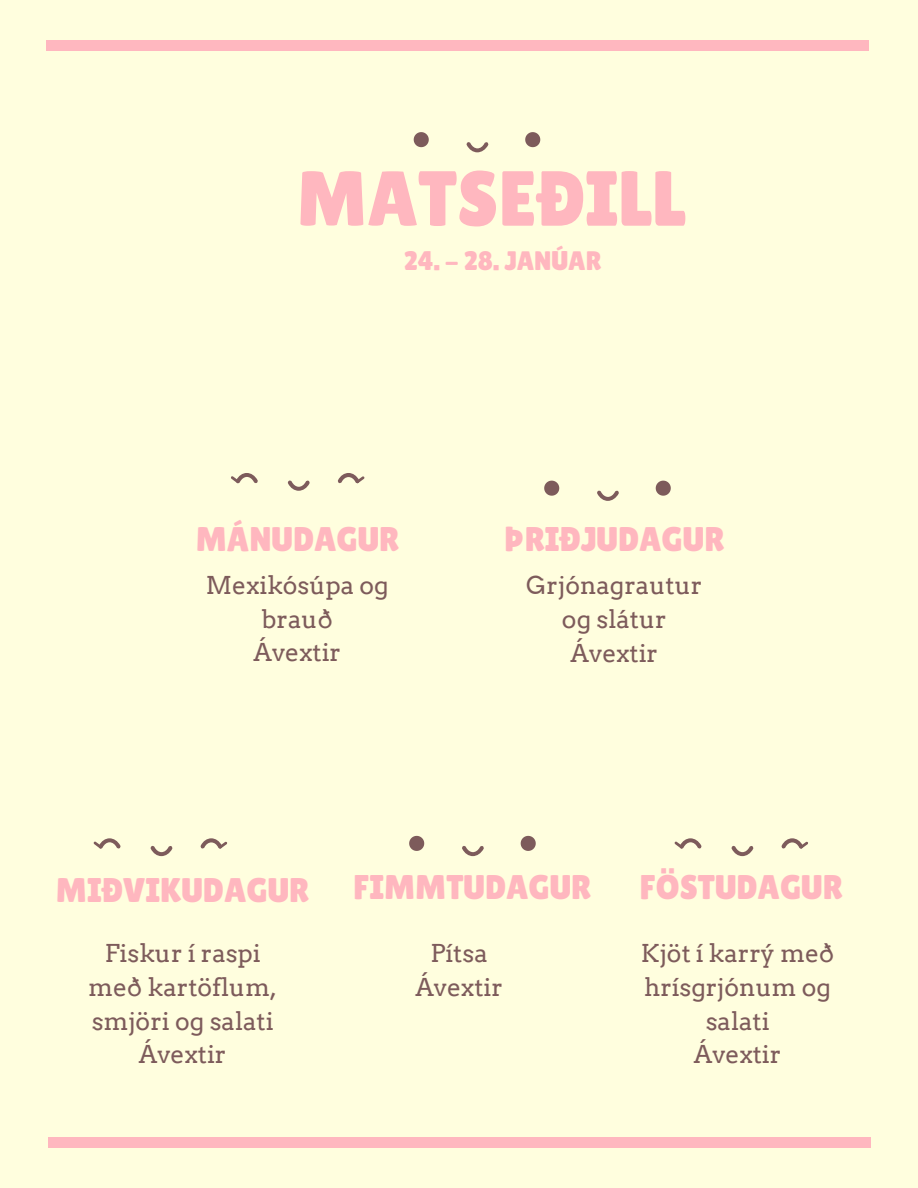
<style>
.page{position:relative;width:918px;height:1188px;background:#fffede}
.page>*{position:absolute;margin:0;border:0;box-sizing:border-box;transform-origin:0 0}
.t1{font:77.85px "Lilita One";color:#ffb7bf}
.t2{font:34.2px "Lilita One";color:#ffb7bf}
.t3{font:26.7px "Lilita One";color:#ffb7bf}
.t4{font:24.6px/33.8px "Arvo";color:#7d5b5b;text-align:center}
</style>
<div class="page">
<svg style="left:414px;top:132px;width:15px;height:15px"></svg>
<svg style="left:525px;top:132px;width:15px;height:15px"></svg>
<svg style="left:466px;top:142px;width:23px;height:10px"></svg>
<svg style="left:544px;top:481px;width:15px;height:15px"></svg>
<svg style="left:656px;top:481px;width:15px;height:15px"></svg>
<svg style="left:597px;top:490px;width:22px;height:11px"></svg>
<svg style="left:409px;top:836px;width:15px;height:15px"></svg>
<svg style="left:521px;top:836px;width:15px;height:15px"></svg>
<svg style="left:462px;top:846px;width:22px;height:10px"></svg>
<svg style="left:288px;top:480px;width:22px;height:11px"></svg>
<svg style="left:338px;top:473px;width:27px;height:11px"></svg>
<svg style="left:231px;top:473px;width:27px;height:11px"></svg>
<svg style="left:150px;top:846px;width:23px;height:10px"></svg>
<svg style="left:200px;top:838px;width:27px;height:11px"></svg>
<svg style="left:94px;top:838px;width:27px;height:11px"></svg>
<svg style="left:731px;top:846px;width:23px;height:10px"></svg>
<svg style="left:781px;top:838px;width:27px;height:11px"></svg>
<svg style="left:674px;top:838px;width:28px;height:11px"></svg>
<div style="left:48px;top:1137px;width:823px;height:10px;background:#ffb7bf"></div>
<div style="left:46px;top:41px;width:822px;height:10px;background:#ffb7bf"></div>
<p class="t1" style="left:297px;top:154px;width:391px">MATSEÐILL</p>
<p class="t3" style="left:404px;top:245px;width:199px">24. - 28. JANÚAR</p>
<p class="t2" style="left:196px;top:519px;width:205px">MÁNUDAGUR</p>
<p class="t2" style="left:504px;top:519px;width:222px">ÞRIÐJUDAGUR</p>
<p class="t4" style="left:206px;top:568px;width:184px">Mexikósúpa og brauð</p>
<p class="t4" style="left:254px;top:636px;width:89px">Ávextir</p>
<p class="t4" style="left:526px;top:568px;width:178px">Grjónagrautur og slátur</p>
<p class="t4" style="left:571px;top:636px;width:89px">Ávextir</p>
<p class="t2" style="left:56px;top:870px;width:255px">MIÐVIKUDAGUR</p>
<p class="t2" style="left:353px;top:868px;width:240px">FIMMTUDAGUR</p>
<p class="t2" style="left:640px;top:868px;width:205px">FÖSTUDAGUR</p>
<p class="t4" style="left:88px;top:937px;width:190px">Fiskur í raspi með kartöflum, smjöri og salati</p>
<p class="t4" style="left:139px;top:1038px;width:89px">Ávextir</p>
<p class="t4" style="left:431px;top:937px;width:59px">Pítsa</p>
<p class="t4" style="left:415px;top:970px;width:89px">Ávextir</p>
<p class="t4" style="left:641px;top:937px;width:195px">Kjöt í karrý með hrísgrjónum og salati</p>
<p class="t4" style="left:694px;top:1038px;width:89px">Ávextir</p>
</div>
